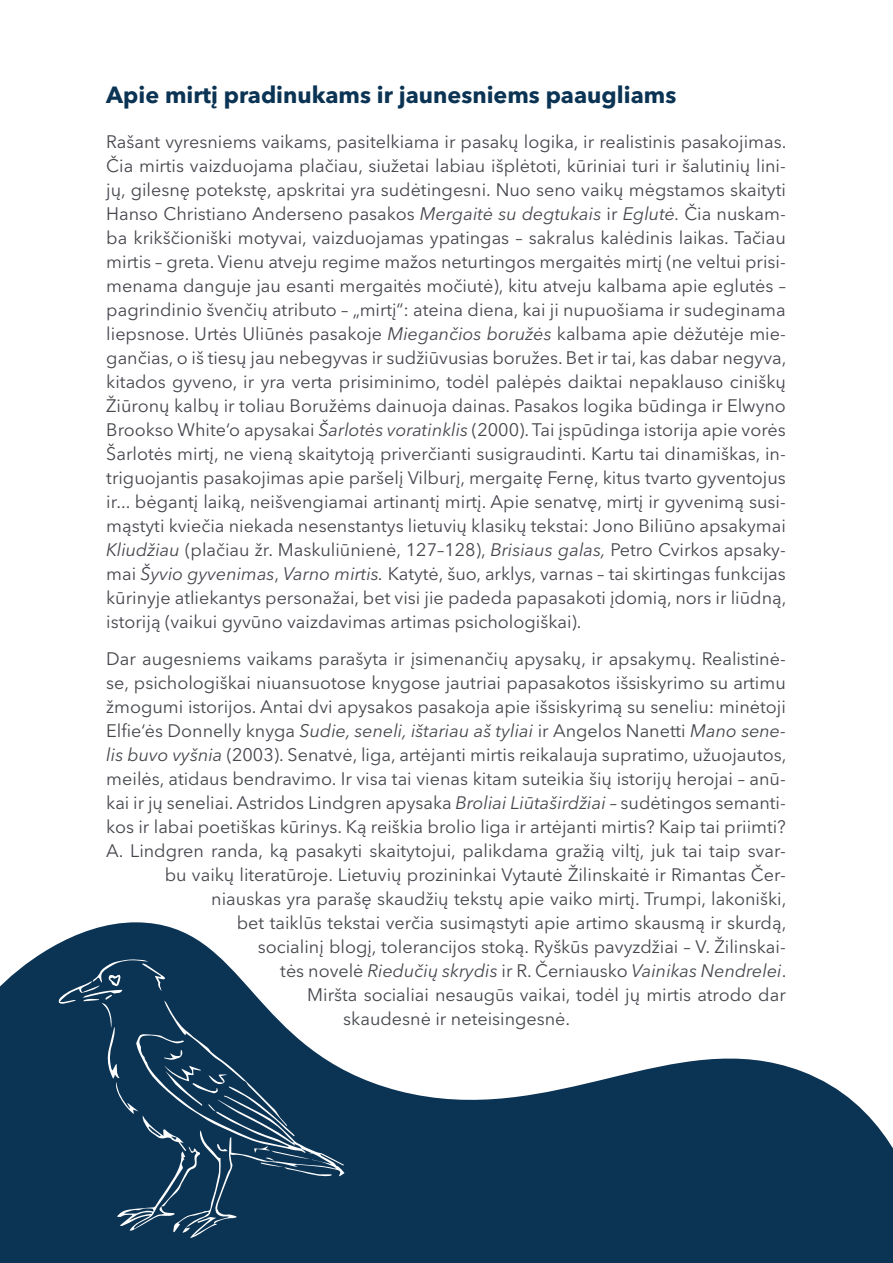
<style>
.page{position:relative;width:893px;height:1263px;background:#fff}
.page>*{position:absolute;margin:0;border:0;box-sizing:border-box;transform-origin:0 0}
.antrastes{font:700 23.25px "Avenir Next LT Pro";color:#0b3354}
.AVENIRAS{font:18px/24px "Avenir Next LT Pro";color:#45474d;text-align:justify}
.AVENIRAS-2{font:italic 18px "Avenir Next LT Pro";color:#45474d}
.s1{font-style:italic}
.s2{font-style:normal}
</style>
<div class="page">
<svg style="left:0;top:922px;width:893px;height:341px;fill:#0b3354"></svg>
<svg style="left:58px;top:959px;width:287px;height:279px;background:#30516d"></svg>
<p class="antrastes" style="left:106px;top:80px;width:571px">Apie mirtį pradinukams ir jaunesniems paaugliams</p>
<p class="AVENIRAS" style="left:106px;top:130px;width:682px">Rašant vyresniems vaikams, pasitelkiama ir pasakų logika, ir realistinis pasakojimas.<br>Čia mirtis vaizduojama plačiau, siužetai labiau išplėtoti, kūriniai turi ir šalutinių lini&shy;jų, gilesnę potekstę, apskritai yra sudėtingesni. Nuo seno vaikų mėgstamos skaityti Hanso Christiano Anderseno pasakos <span class="s1">Mergaitė su degtukais</span> ir <span class="s1">Eglutė.</span> Čia nuskam&shy;ba krikščioniški motyvai, vaizduojamas ypatingas – sakralus kalėdinis laikas. Tačiau mirtis – greta. Vienu atveju regime mažos neturtingos mergaitės mirtį (ne veltui prisi&shy;menama danguje jau esanti mergaitės močiutė), kitu atveju kalbama apie eglutės – pagrindinio švenčių atributo – „mirtį“: ateina diena, kai ji nupuošiama ir sudeginama liepsnose. Urtės Uliūnės pasakoje <span class="s1">Miegančios boružės</span> kalbama apie dėžutėje mie&shy;gančias, o iš tiesų jau nebegyvas ir sudžiūvusias boružes. Bet ir tai, kas dabar negyva, kitados gyveno, ir yra verta prisiminimo, todėl palėpės daiktai nepaklauso ciniškų Žiūronų kalbų ir toliau Boružėms dainuoja dainas. Pasakos logika būdinga ir Elwyno Brookso White‘o apysakai <span class="s1">Šarlotės voratinklis</span> (2000). Tai įspūdinga istorija apie vorės Šarlotės mirtį, ne vieną skaitytoją priverčianti susigraudinti. Kartu tai dinamiškas, in&shy;triguojantis pasakojimas apie paršelį Vilburį, mergaitę Fernę, kitus tvarto gyventojus ir... bėgantį laiką, neišvengiamai artinantį mirtį. Apie senatvę, mirtį ir gyvenimą susi&shy;mąstyti kviečia niekada nesenstantys lietuvių klasikų tekstai: Jono Biliūno apsakymai <span class="s1">Kliudžiau</span> (plačiau žr. Maskuliūnienė, 127–128), <span class="s1">Brisiaus galas,</span> Petro Cvirkos apsaky&shy;mai <span class="s1">Šyvio gyvenimas</span>, <span class="s1">Varno mirtis.</span> Katytė, šuo, arklys, varnas – tai skirtingas funkcijas kūrinyje atliekantys personažai, bet visi jie padeda papasakoti įdomią, nors ir liūdną, istoriją (vaikui gyvūno vaizdavimas artimas psichologiškai).</p>
<p class="AVENIRAS" style="left:106px;top:646px;width:681px">Dar augesniems vaikams parašyta ir įsimenančių apysakų, ir apsakymų. Realistinė-</p>
<p class="AVENIRAS" style="left:106px;top:670px;width:681px">se, psichologiškai niuansuotose knygose jautriai papasakotos išsiskyrimo su artimu</p>
<p class="AVENIRAS" style="left:106px;top:694px;width:681px">žmogumi istorijos. Antai dvi apysakos pasakoja apie išsiskyrimą su seneliu: minėtoji</p>
<p class="AVENIRAS-2" style="left:106px;top:720px;width:681px"><span class="s2">Elfie‘ės Donnelly knyga</span> Sudie, seneli, ištariau aš tyliai <span class="s2">ir Angelos Nanetti</span> Mano sene-</p>
<p class="AVENIRAS" style="left:106px;top:742px;width:682px"><span class="s1">lis buvo vyšnia</span> (2003). Senatvė, liga, artėjanti mirtis reikalauja supratimo, užuojautos,</p>
<p class="AVENIRAS" style="left:106px;top:766px;width:681px">meilės, atidaus bendravimo. Ir visa tai vienas kitam suteikia šių istorijų herojai – anū-</p>
<p class="AVENIRAS" style="left:106px;top:790px;width:681px">kai ir jų seneliai. Astridos Lindgren apysaka <span class="s1">Broliai Liūtaširdžiai</span> – sudėtingos semanti-</p>
<p class="AVENIRAS" style="left:106px;top:814px;width:681px">kos ir labai poetiškas kūrinys. Ką reiškia brolio liga ir artėjanti mirtis? Kaip tai priimti?</p>
<p class="AVENIRAS" style="left:106px;top:838px;width:681px">A. Lindgren randa, ką pasakyti skaitytojui, palikdama gražią viltį, juk tai taip svar-</p>
<p class="AVENIRAS" style="left:165px;top:862px;width:623px">bu vaikų literatūroje. Lietuvių prozininkai Vytautė Žilinskaitė ir Rimantas Čer-</p>
<p class="AVENIRAS" style="left:211px;top:886px;width:577px">niauskas yra parašę skaudžių tekstų apie vaiko mirtį. Trumpi, lakoniški,</p>
<p class="AVENIRAS" style="left:237px;top:910px;width:551px">bet taiklūs tekstai verčia susimąstyti apie artimo skausmą ir skurdą,</p>
<p class="AVENIRAS" style="left:258px;top:934px;width:530px">socialinį blogį, tolerancijos stoką. Ryškūs pavyzdžiai – V. Žilinskai-</p>
<p class="AVENIRAS-2" style="left:280px;top:960px;width:508px"><span class="s2">tės novelė</span> Riedučių skrydis <span class="s2">ir R. Černiausko</span> Vainikas Nendrelei<span class="s2">.</span></p>
<p class="AVENIRAS" style="left:307px;top:982px;width:480px">Miršta socialiai nesaugūs vaikai, todėl jų mirtis atrodo dar</p>
<p class="AVENIRAS" style="left:343px;top:1006px;width:228px">skaudesnė ir neteisingesnė.</p>
</div>
